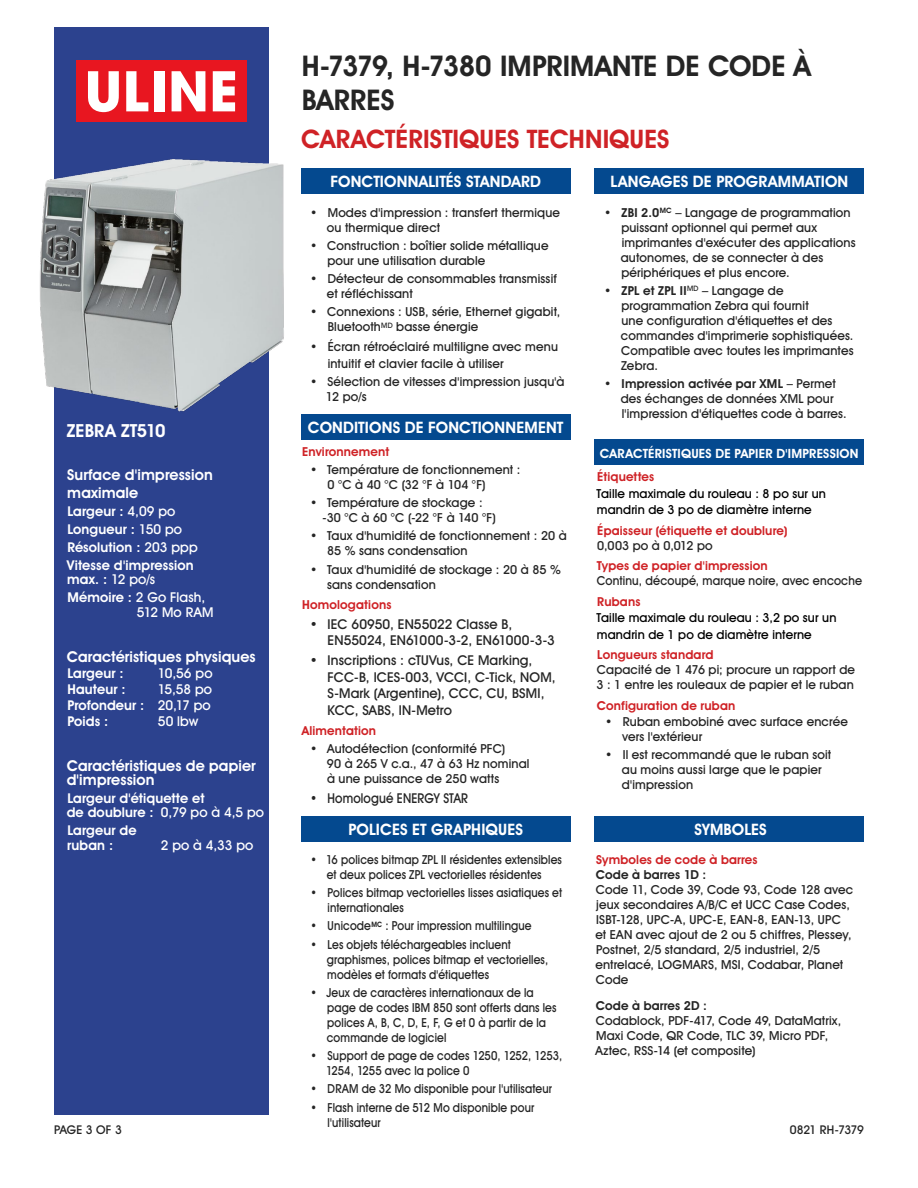
<style>
.page{position:relative;width:918px;height:1188px;background:#fff}
.page>*{position:absolute;margin:0;border:0;box-sizing:border-box;transform-origin:0 0}
.t1{font:700 28.5px/34.2px "Uline Two Knine";letter-spacing:.005em;color:#252525}
.t2{font:700 25.5px "Uline Two Knine";color:#cf2226}
.t3{font:700 18px "Uline Two Knine";letter-spacing:.01em;color:#fff}
.t4{font:700 15.75px "Uline Two Knine";letter-spacing:.01em;color:#fff}
.t5{font:700 15px/18px "Uline Two Knine";letter-spacing:.005em;color:#fff}
.t6{font:700 13.5px/18px "Uline Two Knine";letter-spacing:.01em;color:#fff}
.t7{font:13.5px/16.5px "Uline Two Knine";letter-spacing:.01em;color:#252525}
.t8{font:13.5px/18px "Uline Two Knine";letter-spacing:.01em;color:#fff}
.t9{font:13.5px "Uline Two Knine";letter-spacing:.01em;color:#252525;scale:.9 1}
.t10{font:700 12.75px "Uline Two Knine";letter-spacing:.02em;color:#fff}
.t11{font:12.3px/15px "Uline Two Knine";letter-spacing:.015em;color:#252525}
.t12{font:12.3px/15px "Uline Two Knine";letter-spacing:.015em;color:#252525;scale:.9 1}
.t13{font:700 12.3px "Uline Two Knine";letter-spacing:.015em;color:#cf2226}
.t14{font:12.3px/16.5px "Uline Two Knine";letter-spacing:.015em;color:#000}
.t15{font:12.3px "Uline Two Knine";letter-spacing:.015em;color:#252525;scale:.94 1}
.t16{font:700 12.3px "Uline Two Knine";letter-spacing:.01em;color:#252525}
.t17{font:12px "Uline Two Knine";letter-spacing:-.015em;color:#252525}
.s1{font-weight:400}
.s2{font-weight:700}
</style>
<div class="page">
<div style="left:54px;top:27px;width:214px;height:1088px;background:#2c428e"></div>
<div style="left:77px;top:60px;width:170px;height:62px;background:#e81620"></div>
<svg style="left:88px;top:71px;width:31px;height:41px"></svg>
<svg style="left:126px;top:71px;width:22px;height:40px"></svg>
<div style="left:154px;top:71px;width:10px;height:40px;background:#fff"></div>
<svg style="left:172px;top:71px;width:33px;height:40px"></svg>
<svg style="left:213px;top:71px;width:22px;height:40px"></svg>
<img style="left:39px;top:155px;width:245px;height:261px">
<div style="left:301px;top:168px;width:269px;height:25px;background:#04498f"></div>
<div style="left:301px;top:817px;width:269px;height:25px;background:#04498f"></div>
<div style="left:595px;top:817px;width:269px;height:25px;background:#04498f"></div>
<div style="left:301px;top:414px;width:269px;height:25px;background:#04498f"></div>
<div style="left:595px;top:168px;width:269px;height:25px;background:#04498f"></div>
<div style="left:595px;top:440px;width:269px;height:25px;background:#04498f"></div>
<h3 class="t3" style="left:67px;top:420px;width:100px">ZEBRA ZT510</h3>
<p class="t5" style="left:67px;top:466px;width:147px">Surface d'impression maximale</p>
<p class="t6" style="left:67px;top:502px;width:132px">Largeur : <span class="s1">4,09 po<br></span>Longueur : <span class="s1">150 po<br></span>Résolution : <span class="s1">203 ppp<br></span>Vitesse d'impression</p>
<p class="t8" style="left:67px;top:570px;width:140px"><span class="s2">max. :</span> 12 po/s<br><span class="s2">Mémoire :</span> 2 Go Flash,</p>
<p class="t8" style="left:137px;top:603px;width:78px">512 Mo RAM</p>
<p class="t5" style="left:67px;top:647px;width:190px">Caractéristiques physiques</p>
<p class="t6" style="left:67px;top:664px;width:58px">Largeur :</p>
<p class="t8" style="left:158px;top:664px;width:56px">10,56 po</p>
<p class="t6" style="left:67px;top:680px;width:60px">Hauteur :</p>
<p class="t6" style="left:67px;top:681px;width:146px;line-height:16.2px;text-align:justify;text-indent:90px"><span class="s1">15,58 po </span>Profondeur : <span class="s1">20,17 po </span>Poids :</p>
<p class="t8" style="left:158px;top:712px;width:42px">50 lbw</p>
<p class="t5" style="left:67px;top:758px;width:191px;line-height:14.2px">Caractéristiques de papier d'impression</p>
<p class="t6" style="left:67px;top:791px;width:199px;line-height:14.2px">Largeur d'étiquette et<br>de doublure : <span class="s1">0,79 po à 4,5 po</span></p>
<p class="t6" style="left:67px;top:823px;width:71px;line-height:14.2px">Largeur de ruban :</p>
<p class="t8" style="left:161px;top:836px;width:94px">2 po à 4,33 po</p>
<h1 class="t1" style="left:302px;top:49px;width:511px">H-7379, H-7380 IMPRIMANTE DE CODE À<br>BARRES</h1>
<h2 class="t2" style="left:301px;top:124px;width:370px">CARACTÉRISTIQUES TECHNIQUES</h2>
<p class="t4" style="left:611px;top:172px;width:239px">LANGAGES DE PROGRAMMATION</p>
<p class="t4" style="left:331px;top:172px;width:212px">FONCTIONNALITÉS STANDARD</p>
<p class="t11" style="left:327px;top:205px;width:235px;text-indent:-17px">• Modes d'impression : transfert thermique ou thermique direct</p>
<p class="t11" style="left:327px;top:238px;width:223px;text-indent:-17px">• Construction : boîtier solide métallique pour une utilisation durable</p>
<p class="t11" style="left:327px;top:271px;width:232px;text-indent:-17px">• Détecteur de consommables transmissif et réfléchissant</p>
<p class="t11" style="left:328px;top:304px;width:234px;text-indent:-18px">• Connexions : USB, série, Ethernet gigabit,<br>Bluetooth<sup>MD</sup> basse énergie</p>
<p class="t11" style="left:328px;top:338px;width:232px;line-height:16.5px;text-indent:-18px">• Écran rétroéclairé multiligne avec menu intuitif et clavier facile à utiliser</p>
<p class="t11" style="left:326px;top:374px;width:240px;text-indent:-16px">• Sélection de vitesses d'impression jusqu'à<br>12 po/s</p>
<p class="t4" style="left:308px;top:418px;width:257px">CONDITIONS DE FONCTIONNEMENT</p>
<p class="t13" style="left:302px;top:444px;width:89px">Environnement</p>
<p class="t11" style="left:328px;top:462px;width:194px;text-indent:-17px">• Température de fonctionnement :<br>0 °C à 40 °C (32 °F à 104 °F)</p>
<p class="t11" style="left:322px;top:495px;width:175px;text-indent:-12px">• Température de stockage : -30 °C à 60 °C (-22 °F à 140 °F)</p>
<p class="t11" style="left:327px;top:528px;width:241px;text-indent:-17px">• Taux d'humidité de fonctionnement : 20 à<br>85 % sans condensation</p>
<p class="t11" style="left:327px;top:562px;width:235px;text-indent:-17px">• Taux d'humidité de stockage : 20 à 85 % sans condensation</p>
<p class="t13" style="left:302px;top:597px;width:91px">Homologations</p>
<p class="t7" style="left:328px;top:616px;width:229px;text-indent:-18px">• IEC 60950, EN55022 Classe B,<br>EN55024, EN61000-3-2, EN61000-3-3</p>
<p class="t7" style="left:328px;top:652px;width:230px;text-indent:-18px">• Inscriptions : cTUVus, CE Marking,<br>FCC-B, ICES-003, VCCI, C-Tick, NOM,<br>S-Mark (Argentine), CCC, CU, BSMI,<br>KCC, SABS, IN-Metro</p>
<p class="t13" style="left:302px;top:723px;width:76px">Alimentation</p>
<p class="t11" style="left:327px;top:741px;width:204px;text-indent:-17px">• Autodétection (conformité PFC)<br>90 à 265 V c.a., 47 à 63 Hz nominal à une puissance de 250 watts</p>
<p class="t9" style="left:310px;top:790px;width:177px">• Homologué ENERGY STAR</p>
<p class="t4" style="left:348px;top:820px;width:176px">POLICES ET GRAPHIQUES</p>
<p class="t11" style="left:621px;top:205px;width:236px;text-indent:-17px"><span class="s2">• ZBI 2.0</span><sup>MC</sup> – Langage de programmation puissant optionnel qui permet aux imprimantes d'exécuter des applications autonomes, de se connecter à des périphériques et plus encore.</p>
<p class="t11" style="left:621px;top:283px;width:234px;text-indent:-17px"><span class="s2">• ZPL et ZPL II</span><sup>MD</sup> – Langage de programmation Zebra qui fournit<br>une configuration d'étiquettes et des commandes d'imprimerie sophistiquées.<br>Compatible avec toutes les imprimantes<br>Zebra.</p>
<p class="t11" style="left:621px;top:376px;width:227px;text-indent:-17px"><span class="s2">• Impression activée par XML</span> – Permet des échanges de données XML pour l'impression d'étiquettes code à barres.</p>
<p class="t10" style="left:600px;top:445px;width:260px">CARACTÉRISTIQUES DE PAPIER D'IMPRESSION</p>
<p class="t13" style="left:597px;top:469px;width:58px">Étiquettes</p>
<p class="t14" style="left:597px;top:485px;width:231px">Taille maximale du rouleau : 8 po sur un mandrin de 3 po de diamètre interne</p>
<p class="t13" style="left:597px;top:523px;width:192px">Épaisseur (étiquette et doublure)</p>
<p class="t11" style="left:597px;top:538px;width:117px">0,003 po à 0,012 po</p>
<p class="t13" style="left:597px;top:559px;width:172px">Types de papier d'impression</p>
<p class="t15" style="left:597px;top:573px;width:284px">Continu, découpé, marque noire, avec encoche</p>
<p class="t13" style="left:597px;top:594px;width:45px">Rubans</p>
<p class="t14" style="left:597px;top:610px;width:241px">Taille maximale du rouleau : 3,2 po sur un mandrin de 1 po de diamètre interne</p>
<p class="t13" style="left:597px;top:648px;width:118px">Longueurs standard</p>
<p class="t11" style="left:597px;top:662px;width:260px">Capacité de 1 476 pi; procure un rapport de<br>3 : 1 entre les rouleaux de papier et le ruban</p>
<p class="t13" style="left:597px;top:698px;width:140px">Configuration de ruban</p>
<p class="t11" style="left:622px;top:714px;width:227px;text-indent:-17px">• Ruban embobiné avec surface encrée vers l'extérieur</p>
<p class="t11" style="left:622px;top:747px;width:211px;text-indent:-17px">• Il est recommandé que le ruban soit au moins aussi large que le papier d'impression</p>
<p class="t4" style="left:695px;top:820px;width:74px">SYMBOLES</p>
<p class="t12" style="left:311px;top:852px;width:281px;text-align:center">• 16 polices bitmap ZPL II résidentes extensibles et deux polices ZPL vectorielles résidentes</p>
<p class="t12" style="left:328px;top:885px;width:262px;text-indent:-17px">• Polices bitmap vectorielles lisses asiatiques et internationales</p>
<p class="t12" style="left:311px;top:918px;width:247px">• Unicode<sup>MC</sup> : Pour impression multilingue</p>
<p class="t12" style="left:327px;top:937px;width:247px;text-indent:-16px">• Les objets téléchargeables incluent graphismes, polices bitmap et vectorielles, modèles et formats d'étiquettes</p>
<p class="t12" style="left:327px;top:985px;width:257px;text-indent:-16px">• Jeux de caractères internationaux de la page de codes IBM 850 sont offerts dans les polices A, B, C, D, E, F, G et 0 à partir de la commande de logiciel</p>
<p class="t12" style="left:326px;top:1048px;width:264px;text-indent:-15px">• Support de page de codes 1250, 1252, 1253,<br>1254, 1255 avec la police 0</p>
<p class="t12" style="left:311px;top:1081px;width:270px">• DRAM de 32 Mo disponible pour l'utilisateur</p>
<p class="t12" style="left:328px;top:1100px;width:231px;text-indent:-17px">• Flash interne de 512 Mo disponible pour l'utilisateur</p>
<p class="t13" style="left:596px;top:852px;width:163px">Symboles de code à barres</p>
<p class="t16" style="left:596px;top:867px;width:112px">Code à barres 1D :</p>
<p class="t11" style="left:595px;top:882px;width:260px">Code 11, Code 39, Code 93, Code 128 avec jeux secondaires A/B/C et UCC Case Codes, ISBT-128, UPC-A, UPC-E, EAN-8, EAN-13, UPC et EAN avec ajout de 2 ou 5 chiffres, Plessey, Postnet, 2/5 standard, 2/5 industriel, 2/5 entrelacé, LOGMARS, MSI, Codabar, Planet Code</p>
<p class="t16" style="left:596px;top:998px;width:113px">Code à barres 2D :</p>
<p class="t11" style="left:596px;top:1013px;width:247px">Codablock, PDF-417, Code 49, DataMatrix,<br>Maxi Code, QR Code, TLC 39, Micro PDF,<br>Aztec, RSS-14 (et composite)</p>
<p class="t17" style="left:54px;top:1122px;width:69px">PAGE 3 OF 3</p>
<p class="t17" style="left:790px;top:1122px;width:76px">0821 RH-7379</p>
</div>
